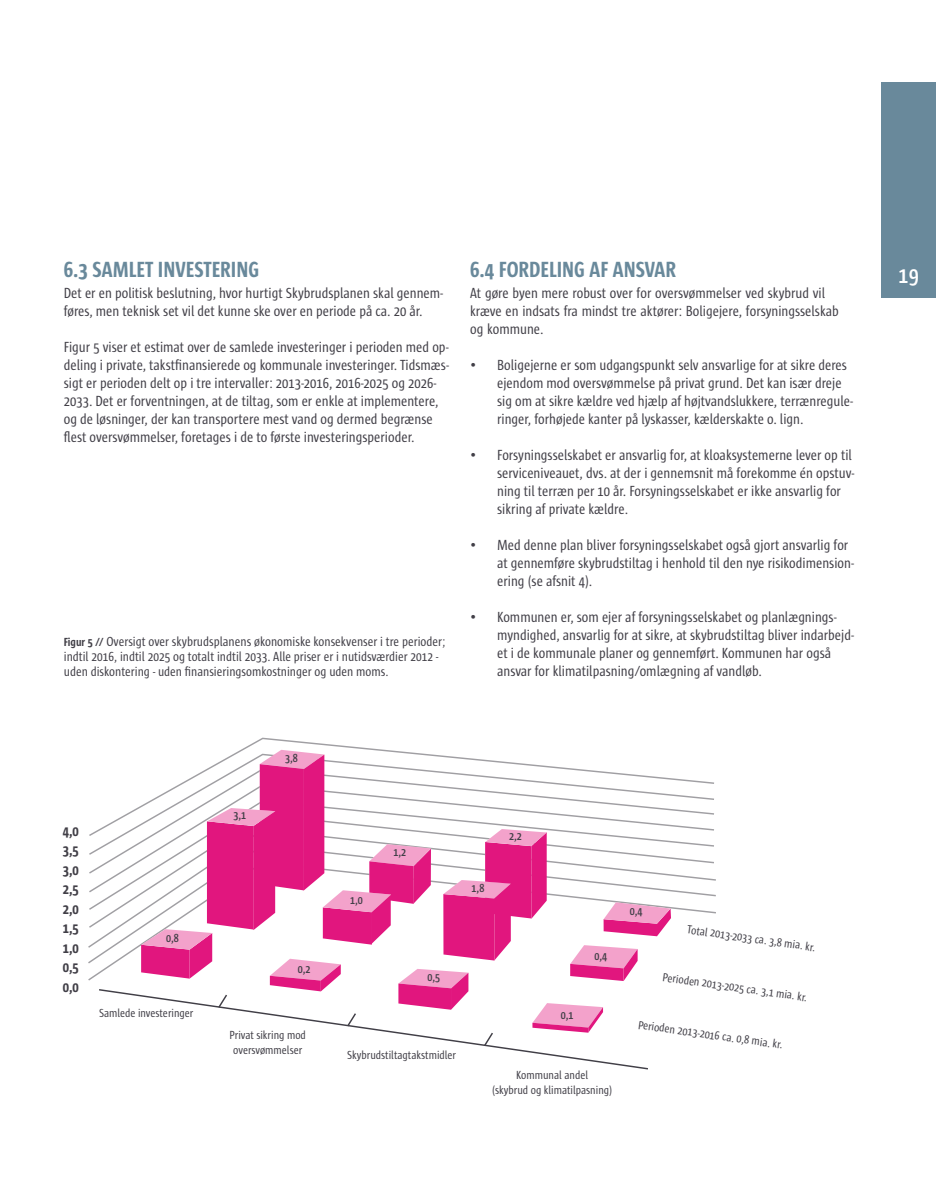
<style>
.page{position:relative;width:936px;height:1191px;background:#fff}
.page>*{position:absolute;margin:0;border:0;box-sizing:border-box;transform-origin:0 0}
.t1{font:600 24px "Sun Cd";color:#fff}
.t2{font:700 22.5px "Sun Cd";color:#69899b}
.t3{font:15px/18px "Sun Cd";color:#413f47}
.t4{font:700 15px/19.5px "Sun Cd";color:#413f47;text-align:justify}
.t5{font:13.5px/15px "Sun Cd";color:#413f47}
.t6{font:12px/15px "Sun Cd";color:#413f47;text-align:center}
.t7{font:600 12px "Sun Cd";color:#413f47}
.s1{font-weight:700;font-size:12px}
</style>
<div class="page">
<div style="left:881px;top:82px;width:54px;height:216px;background:#69899b"></div>
<svg style="left:241px;top:737px;width:145px;height:13px"></svg>
<svg style="left:128px;top:778px;width:586px;height:35px"></svg>
<svg style="left:88px;top:861px;width:628px;height:120px"></svg>
<svg style="left:99px;top:989px;width:549px;height:81px"></svg>
<svg style="left:141px;top:750px;width:530px;height:297px"></svg>
<h2 class="t2" style="left:64px;top:258px;width:197px">6.3 SAMLET INVESTERING</h2>
<p class="t3" style="left:64px;top:284px;width:381px">Det er en politisk beslutning, hvor hurtigt Skybrudsplanen skal gennem&shy;føres, men teknisk set vil det kunne ske over en periode på ca. 20 år.</p>
<p class="t3" style="left:64px;top:338px;width:386px">Figur 5 viser et estimat over de samlede investeringer i perioden med op&shy;deling i private, takstfinansierede og kommunale investeringer. Tidsmæs&shy;sigt er perioden delt op i tre intervaller: 2013-2016, 2016-2025 og 2026- 2033. Det er forventningen, at de tiltag, som er enkle at implementere, og de løsninger, der kan transportere mest vand og dermed begrænse flest oversvømmelser, foretages i de to første investeringsperioder.</p>
<p class="t5" style="left:64px;top:634px;width:383px"><span class="s1">Figur 5 //</span> Oversigt over skybrudsplanens økonomiske konsekvenser i tre perioder; indtil 2016, indtil 2025 og totalt indtil 2033. Alle priser er i nutidsværdier 2012 - uden diskontering - uden finansieringsomkostninger og uden moms.</p>
<h2 class="t2" style="left:470px;top:258px;width:207px">6.4 FORDELING AF ANSVAR</h2>
<p class="t3" style="left:470px;top:284px;width:370px">At gøre byen mere robust over for oversvømmelser ved skybrud vil kræve en indsats fra mindst tre aktører: Boligejere, forsyningsselskab og kommune.</p>
<p class="t3" style="left:497px;top:356px;width:357px;text-indent:-27px">• Boligejerne er som udgangspunkt selv ansvarlige for at sikre deres ejendom mod oversvømmelse på privat grund. Det kan især dreje sig om at sikre kældre ved hjælp af højtvandslukkere, terrænregule&shy;ringer, forhøjede kanter på lyskasser, kælderskakte o. lign.</p>
<p class="t3" style="left:497px;top:446px;width:359px;text-indent:-27px">• Forsyningsselskabet er ansvarlig for, at kloaksystemerne lever op til serviceniveauet, dvs. at der i gennemsnit må forekomme én opstuv&shy;ning til terræn per 10 år. Forsyningsselskabet er ikke ansvarlig for sikring af private kældre.</p>
<p class="t3" style="left:497px;top:536px;width:358px;text-indent:-27px">• Med denne plan bliver forsyningsselskabet også gjort ansvarlig for at gennemføre skybrudstiltag i henhold til den nye risikodimension&shy;ering (se afsnit 4).</p>
<p class="t3" style="left:497px;top:608px;width:358px;text-indent:-27px">• Kommunen er, som ejer af forsyningsselskabet og planlægnings&shy;myndighed, ansvarlig for at sikre, at skybrudstiltag bliver indarbejd&shy;et i de kommunale planer og gennemført. Kommunen har også ansvar for klimatilpasning/omlægning af vandløb.</p>
<p class="t4" style="left:63px;top:821px;width:17px">4,0<br>3,5<br>3,0<br>2,5<br>2,0<br>1,5<br>1,0<br>0,5<br>0,0</p>
<p class="t7" style="left:166px;top:932px;width:14px">0,8</p>
<p class="t6" style="left:99px;top:1006px;width:96px">Samlede investeringer</p>
<p class="t7" style="left:233px;top:809px;width:14px">3,1</p>
<p class="t7" style="left:285px;top:752px;width:14px">3,8</p>
<p class="t7" style="left:298px;top:963px;width:14px">0,2</p>
<p class="t6" style="left:229px;top:1027px;width:78px">Privat sikring mod oversvømmelser</p>
<p class="t7" style="left:350px;top:894px;width:14px">1,0</p>
<p class="t7" style="left:393px;top:846px;width:14px">1,2</p>
<p class="t7" style="left:471px;top:882px;width:14px">1,8</p>
<p class="t7" style="left:509px;top:830px;width:14px">2,2</p>
<p class="t7" style="left:427px;top:971px;width:14px">0,5</p>
<p class="t6" style="left:347px;top:1047px;width:110px">Skybrudstiltagtakstmidler</p>
<p class="t7" style="left:560px;top:1008px;width:14px">0,1</p>
<p class="t7" style="left:594px;top:950px;width:14px">0,4</p>
<p class="t6" style="left:492px;top:1068px;width:122px">Kommunal andel<br>(skybrud og klimatilpasning)</p>
<p class="t7" style="left:629px;top:905px;width:14px">0,4</p>
<p class="t6" style="left:688px;top:922px;width:131px;rotate:8deg">Total 2013-2033 ca. 3,8 mia. kr.</p>
<p class="t6" style="left:663px;top:969px;width:147px;rotate:8deg">Perioden 2013-2025 ca. 3,1 mia. kr.</p>
<p class="t6" style="left:639px;top:1017px;width:147px;rotate:8deg">Perioden 2013-2016 ca. 0,8 mia. kr.</p>
<h1 class="t1" style="left:898px;top:263px;width:22px">19</h1>
</div>
